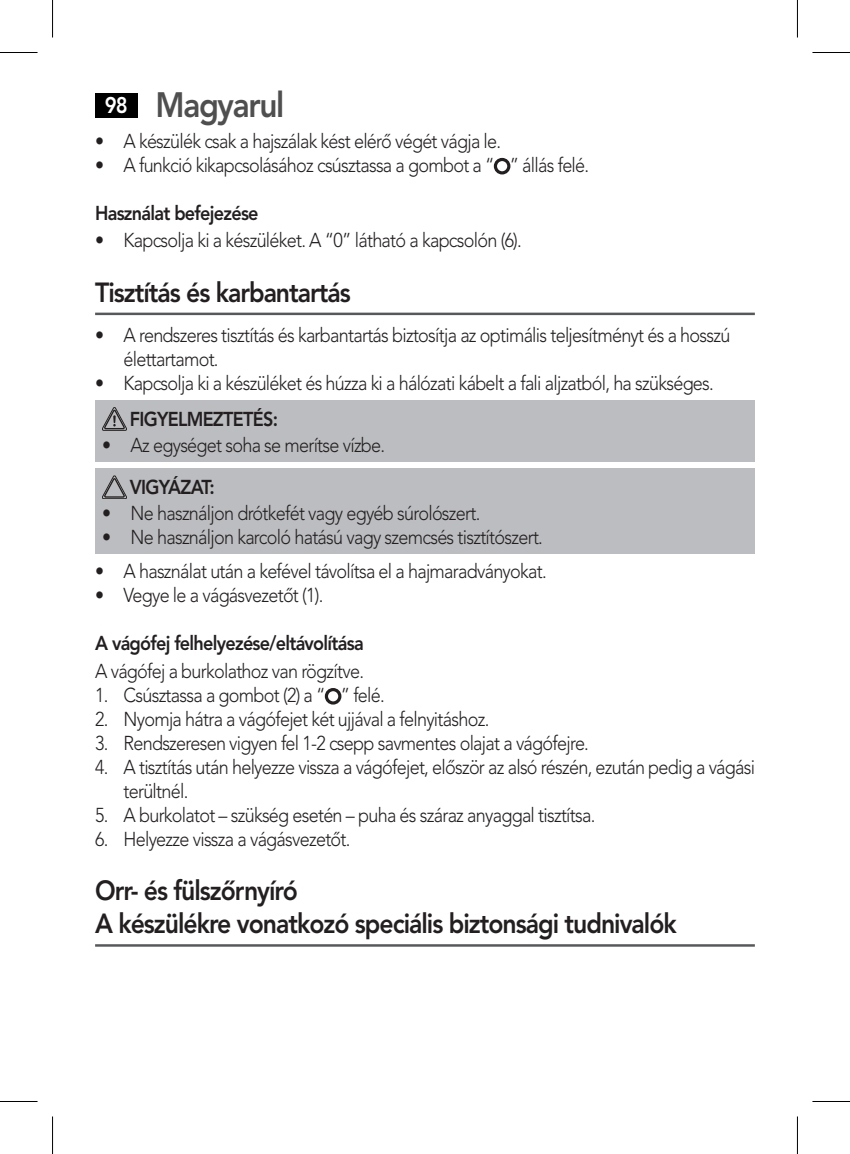
<style>
.page{position:relative;width:850px;height:1154px;background:#fff}
.page>*{position:absolute;margin:0;border:0;box-sizing:border-box;transform-origin:0 0}
.t1{font:800 35px "Avenir LT Pro";letter-spacing:-.04em;color:#504f4f;scale:.9 1}
.t2{font:800 27.5px/33px "Avenir LT Pro";letter-spacing:-.04em;color:#231f20;scale:.9 1}
.t3{font:300 20px/24px "Avenir LT Pro";letter-spacing:-.04em;color:#231f20;scale:.9 1}
.t4{font:800 20px "Avenir LT Pro";letter-spacing:-.04em;color:#231f20;scale:.9 1}
.s1{font-size:22.5px;color:#fff}
</style>
<div class="page">
<div style="left:95px;top:93px;width:43px;height:24px;background:#000"></div>
<hr style="left:95px;top:313px;width:659px;height:2px;background:#57585a">
<hr style="left:95px;top:944px;width:659px;height:3px;background:#57585a">
<div style="left:493px;top:158px;width:17px;height:16px;border:3px solid #231f20;border-radius:50%"></div>
<div style="left:95px;top:400px;width:659px;height:62px;background:#bcbdc0"></div>
<svg style="left:102px;top:407px;width:25px;height:23px"></svg>
<div style="left:95px;top:469px;width:659px;height:85px;background:#bcbdc0"></div>
<svg style="left:102px;top:476px;width:25px;height:23px"></svg>
<div style="left:324px;top:688px;width:17px;height:16px;border:3px solid #231f20;border-radius:50%"></div>
<hr style="left:0;top:52px;width:38px;height:1px;background:#000">
<hr style="left:812px;top:52px;width:37px;height:1px;background:#000">
<hr style="left:0;top:1101px;width:38px;height:1px;background:#000">
<hr style="left:812px;top:1101px;width:37px;height:1px;background:#000">
<hr style="left:52px;top:0;width:1px;height:38px;background:#000">
<hr style="left:52px;top:1116px;width:1px;height:38px;background:#000">
<hr style="left:796px;top:0;width:1px;height:38px;background:#000">
<hr style="left:796px;top:1116px;width:1px;height:38px;background:#000">
<h1 class="t1" style="left:105px;top:84px;width:201px"><span class="s1">98</span> Magyarul</h1>
<p class="t3" style="left:95px;top:129px;width:452px">• A készülék csak a hajszálak kést elérő végét vágja le.</p>
<p class="t3" style="left:95px;top:153px;width:550px">• A funkció kikapcsolásához csúsztassa a gombot a “ ” állás felé.</p>
<p class="t4" style="left:95px;top:201px;width:183px">Használat befejezése</p>
<p class="t3" style="left:95px;top:228px;width:475px">• Kapcsolja ki a készüléket. A “0” látható a kapcsolón (6).</p>
<h2 class="t2" style="left:95px;top:276px;width:285px">Tisztítás és karbantartás</h2>
<p class="t3" style="left:123px;top:323px;width:675px;text-indent:-28px">• A rendszeres tisztítás és karbantartás biztosítja az optimális teljesítményt és a hosszú élettartamot.</p>
<p class="t3" style="left:95px;top:371px;width:688px">• Kapcsolja ki a készüléket és húzza ki a hálózati kábelt a fali aljzatból, ha szükséges.</p>
<p class="t4" style="left:130px;top:407px;width:166px">FIGYELMEZTETÉS:</p>
<p class="t3" style="left:102px;top:433px;width:316px">• Az egységet soha se merítse vízbe.</p>
<p class="t4" style="left:130px;top:476px;width:96px">VIGYÁZAT:</p>
<p class="t3" style="left:102px;top:501px;width:421px">• Ne használjon drótkefét vagy egyéb súrolószert.</p>
<p class="t3" style="left:102px;top:525px;width:491px">• Ne használjon karcoló hatású vagy szemcsés tisztítószert.</p>
<p class="t3" style="left:95px;top:559px;width:503px">• A használat után a kefével távolítsa el a hajmaradványokat.</p>
<p class="t3" style="left:95px;top:583px;width:255px">• Vegye le a vágásvezetőt (1).</p>
<p class="t4" style="left:95px;top:631px;width:300px">A vágófej felhelyezése/eltávolítása</p>
<p class="t3" style="left:95px;top:659px;width:300px">A vágófej a burkolathoz van rögzítve.</p>
<p class="t3" style="left:95px;top:683px;width:323px">1. Csúsztassa a gombot (2) a “ ” felé.</p>
<p class="t3" style="left:95px;top:707px;width:439px">2. Nyomja hátra a vágófejet két ujjával a felnyitáshoz.</p>
<p class="t3" style="left:95px;top:731px;width:550px">3. Rendszeresen vigyen fel 1-2 csepp savmentes olajat a vágófejre.</p>
<p class="t3" style="left:123px;top:755px;width:703px;text-indent:-28px">4. A tisztítás után helyezze vissza a vágófejet, először az alsó részén, ezután pedig a vágási terültnél.</p>
<p class="t3" style="left:95px;top:803px;width:557px">5. A burkolatot – szükség esetén – puha és száraz anyaggal tisztítsa.</p>
<p class="t3" style="left:95px;top:827px;width:285px">6. Helyezze vissza a vágásvezetőt.</p>
<h2 class="t2" style="left:95px;top:874px;width:647px">Orr- és fülszőrnyíró<br>A készülékre vonatkozó speciális biztonsági tudnivalók</h2>
</div>
